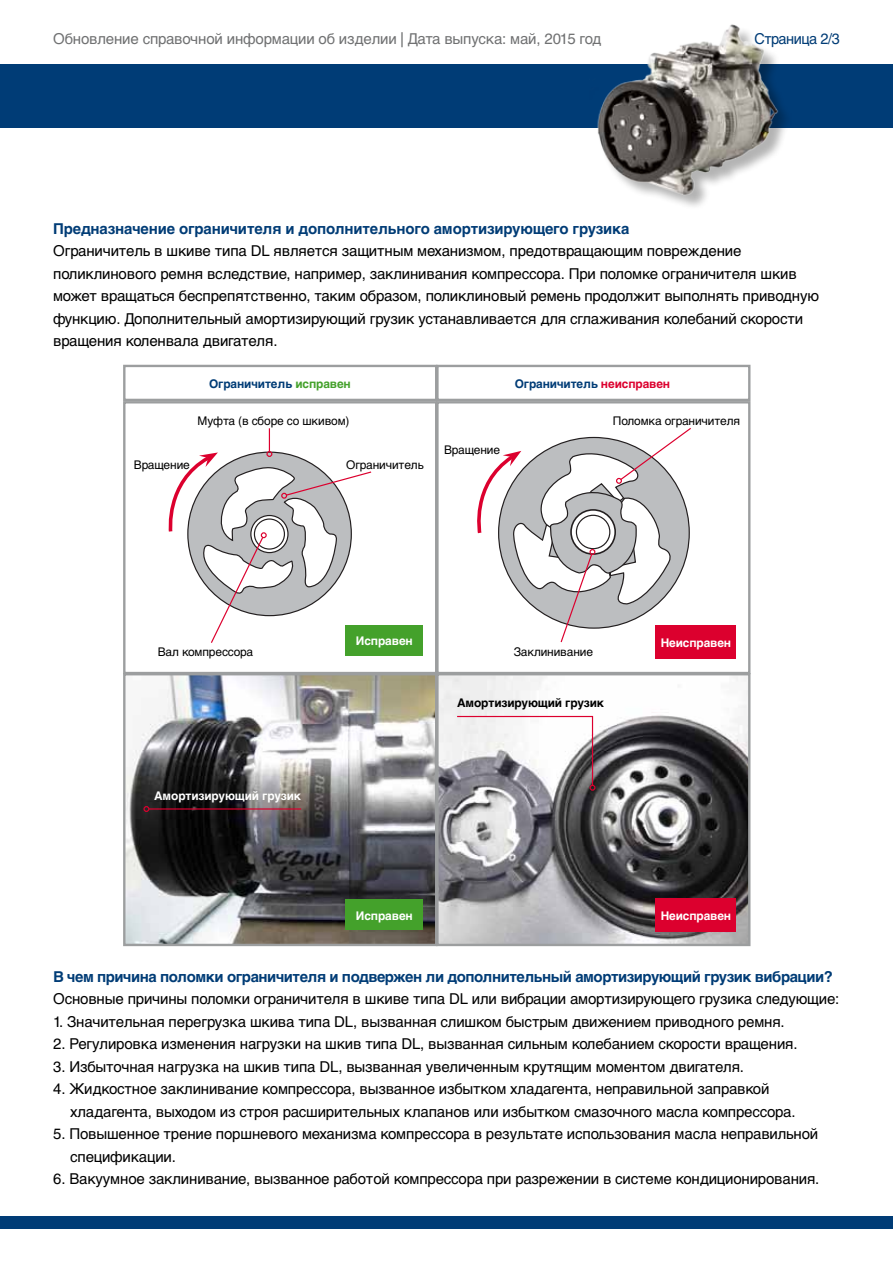
<style>
.page{position:relative;width:893px;height:1263px;background:#fff}
.page>*{position:absolute;margin:0;border:0;box-sizing:border-box;transform-origin:0 0}
.t1{font:15px/22.5px "Helvetica Cyr Upright";letter-spacing:-.01em;color:#000}
.t2{font:700 15px "Helvetica Cyr";letter-spacing:-.03em;color:#003c76}
.t3{font:700 15px "Helvetica Cyr";letter-spacing:-.01em;color:#003c76}
.t4{font:15px "Helvetica Cyr Upright";letter-spacing:-.01em;color:#707172}
.t5{font:15px "Helvetica Cyr Upright";letter-spacing:-.03em;color:#003c76}
.t6{font:12px "Helvetica Cyr Upright";letter-spacing:-.01em;color:#000}
.t7{font:700 12px "Helvetica Cyr";letter-spacing:-.01em;color:#fff}
.t8{font:700 12px "Helvetica Cyr";letter-spacing:-.01em;color:#003c76}
.t9{font:700 12px "Helvetica Cyr";letter-spacing:-.01em;color:#000}
.s1{color:#44a12b}
.s2{color:#dc002e}
</style>
<div class="page">
<div style="left:0;top:64px;width:893px;height:64px;background:#003c76"></div>
<div style="left:0;top:1216px;width:893px;height:13px;background:#003c76"></div>
<img style="left:597px;top:24px;width:189px;height:183px">
<div style="left:123px;top:401px;width:314px;height:273px;border:2px solid #9c9e9f"></div>
<div style="left:123px;top:365px;width:314px;height:36px;border:2px solid #9c9e9f"></div>
<img style="left:126px;top:676px;width:621px;height:267px">
<div style="left:123px;top:673px;width:314px;height:273px;border:2px solid #9c9e9f"></div>
<div style="left:436px;top:401px;width:314px;height:273px;border:2px solid #9c9e9f"></div>
<div style="left:436px;top:365px;width:314px;height:36px;border:2px solid #9c9e9f"></div>
<div style="left:436px;top:673px;width:314px;height:273px;border:2px solid #9c9e9f"></div>
<div style="left:345px;top:625px;width:78px;height:31px;background:#44a12b"></div>
<div style="left:656px;top:625px;width:80px;height:34px;background:#dc002e"></div>
<div style="left:656px;top:898px;width:80px;height:34px;background:#dc002e"></div>
<hr style="left:149px;top:808px;width:152px;height:1px;background:#dc002e">
<svg style="left:143px;top:806px;width:6px;height:6px"></svg>
<svg style="left:456px;top:715px;width:139px;height:76px"></svg>
<svg style="left:168px;top:428px;width:204px;height:215px"></svg>
<svg style="left:477px;top:428px;width:214px;height:215px"></svg>
<div style="left:345px;top:899px;width:78px;height:31px;background:#44a12b"></div>
<p class="t4" style="left:53px;top:30px;width:550px">Обновление справочной информации об изделии | Дата выпуска: май, 2015 год</p>
<p class="t5" style="left:754px;top:30px;width:87px">Страница 2/3</p>
<p class="t3" style="left:53px;top:220px;width:578px">Предназначение ограничителя и дополнительного амортизирующего грузика</p>
<p class="t1" style="left:53px;top:240px;width:767px">Ограничитель в шкиве типа DL является защитным механизмом, предотвращающим повреждение поликлинового ремня вследствие, например, заклинивания компрессора. При поломке ограничителя шкив может вращаться беспрепятственно, таким образом, поликлиновый ремень продолжит выполнять приводную функцию. Дополнительный амортизирующий грузик устанавливается для сглаживания колебаний скорости вращения коленвала двигателя.</p>
<p class="t8" style="left:209px;top:376px;width:143px">Oграничитель <span class="s1">исправен</span></p>
<p class="t6" style="left:198px;top:414px;width:153px">Муфта (в сборе со шкивом)</p>
<p class="t6" style="left:134px;top:458px;width:58px">Вращение</p>
<p class="t6" style="left:346px;top:458px;width:79px">Ограничитель</p>
<p class="t6" style="left:444px;top:443px;width:58px">Вращение</p>
<p class="t8" style="left:515px;top:376px;width:157px">Ограничитель <span class="s2">неисправен</span></p>
<p class="t6" style="left:613px;top:414px;width:129px">Поломка ограничителя</p>
<p class="t7" style="left:356px;top:634px;width:58px">Исправен</p>
<p class="t7" style="left:661px;top:636px;width:72px">Неисправен</p>
<p class="t6" style="left:158px;top:645px;width:97px">Вал компрессора</p>
<p class="t6" style="left:514px;top:645px;width:81px">Заклинивание</p>
<p class="t7" style="left:154px;top:789px;width:149px">Амортизирующий грузик</p>
<p class="t9" style="left:457px;top:696px;width:149px">Амортизирующий грузик</p>
<p class="t7" style="left:356px;top:908px;width:58px">Исправен</p>
<p class="t7" style="left:661px;top:908px;width:72px">Неисправен</p>
<p class="t2" style="left:53px;top:968px;width:781px">В чем причина поломки ограничителя и подвержен ли дополнительный амортизирующий грузик вибрации?</p>
<p class="t1" style="left:53px;top:988px;width:788px">Основные причины поломки ограничителя в шкиве типа DL или вибрации амортизирующего грузика следующие:</p>
<p class="t1" style="left:53px;top:1010px;width:733px">1. Значительная перегрузка шкива типа DL, вызванная слишком быстрым движением приводного ремня.</p>
<p class="t1" style="left:53px;top:1033px;width:746px">2. Регулировка изменения нагрузки на шкив типа DL, вызванная сильным колебанием скорости вращения.</p>
<p class="t1" style="left:53px;top:1055px;width:692px">3. Избыточная нагрузка на шкив типа DL, вызванная увеличенным крутящим моментом двигателя.</p>
<p class="t1" style="left:70px;top:1078px;width:727px;text-indent:-17px">4. Жидкостное заклинивание компрессора, вызванное избытком хладагента, неправильной заправкой хладагента, выходом из строя расширительных клапанов или избытком смазочного масла компрессора.</p>
<p class="t1" style="left:70px;top:1123px;width:750px;text-indent:-17px">5. Повышенное трение поршневого механизма компрессора в результате использования масла неправильной спецификации.</p>
<p class="t1" style="left:53px;top:1168px;width:768px">6. Вакуумное заклинивание, вызванное работой компрессора при разрежении в системе кондиционирования.</p>
</div>
